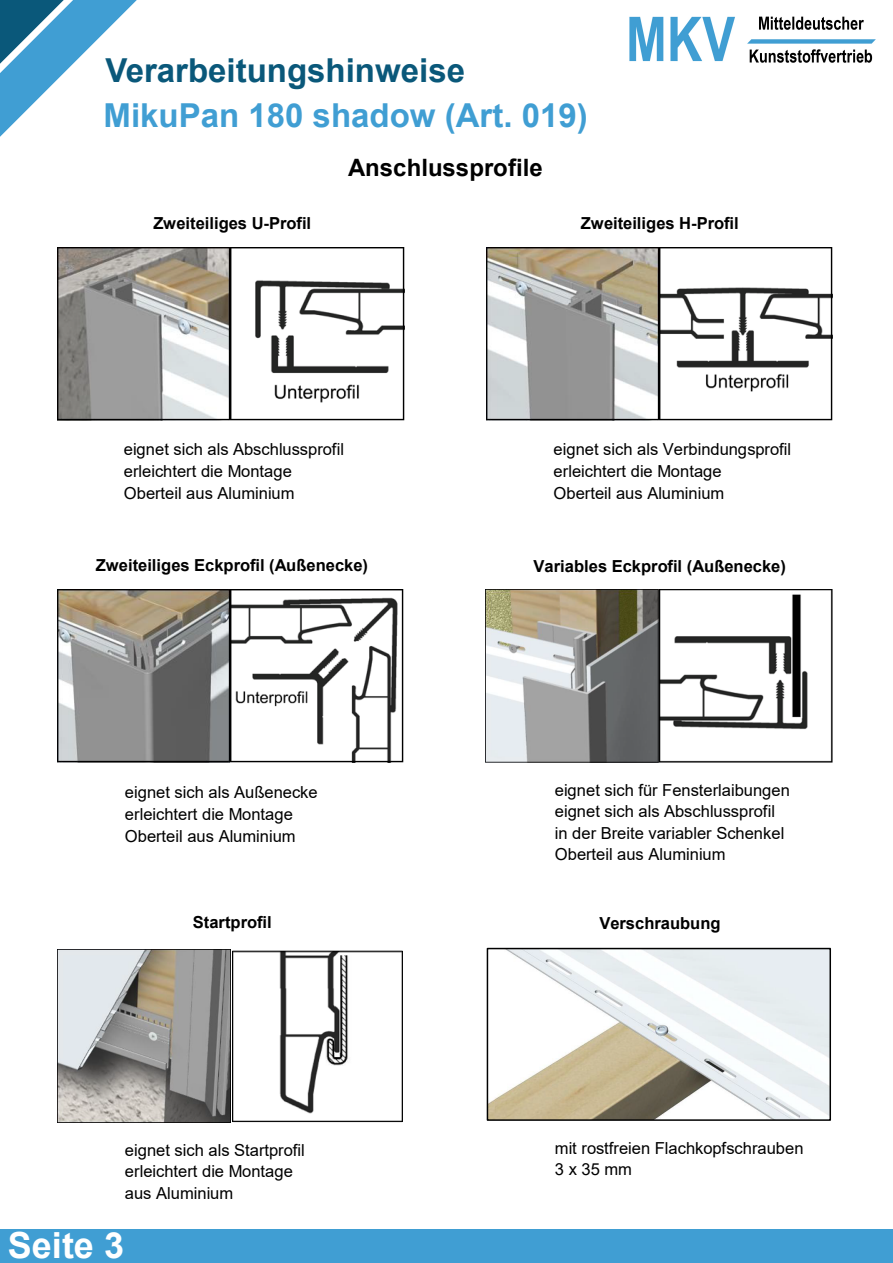
<style>
.page{position:relative;width:893px;height:1263px;background:#fff}
.page>*{position:absolute;margin:0;border:0;box-sizing:border-box;transform-origin:0 0}
.t1{font:700 36px "Arial";color:#fff}
.t2{font:700 33px "Arial";color:#409ed3}
.t3{font:700 33px "Arial";color:#0a587a}
.t4{font:700 24px "Arial";color:#000}
.t5{font:16.5px/21.6px "Arial";color:#000}
.t6{font:700 16.5px "Arial";color:#000}
</style>
<div class="page">
<img style="left:57px;top:248px;width:348px;height:173px">
<img style="left:487px;top:248px;width:346px;height:173px">
<img style="left:57px;top:590px;width:347px;height:173px">
<img style="left:486px;top:590px;width:346px;height:173px">
<img style="left:57px;top:949px;width:173px;height:173px">
<img style="left:279px;top:953px;width:69px;height:161px">
<div style="left:232px;top:951px;width:171px;height:171px;border:1px solid #000"></div>
<img style="left:490px;top:951px;width:338px;height:167px">
<div style="left:487px;top:948px;width:344px;height:173px;border:2px solid #000"></div>
<img style="left:629px;top:16px;width:247px;height:47px">
<svg style="left:0;top:0;width:137px;height:137px"></svg>
<div style="left:0;top:1229px;width:893px;height:34px;background:#409ed3"></div>
<h2 class="t3" style="left:106px;top:47px;width:361px">Verarbeitungshinweise</h2>
<h2 class="t2" style="left:104px;top:92px;width:486px">MikuPan 180 shadow (Art. 019)</h2>
<p class="t6" style="left:153px;top:212px;width:159px">Zweiteiliges U-Profil</p>
<h3 class="t4" style="left:348px;top:151px;width:196px">Anschlussprofile</h3>
<p class="t6" style="left:581px;top:211px;width:159px">Zweiteiliges H-Profil</p>
<p class="t5" style="left:124px;top:439px;width:222px">eignet sich als Abschlussprofil erleichtert die Montage<br>Oberteil aus Aluminium</p>
<p class="t5" style="left:554px;top:439px;width:239px">eignet sich als Verbindungsprofil erleichtert die Montage<br>Oberteil aus Aluminium</p>
<p class="t6" style="left:96px;top:554px;width:274px">Zweiteiliges Eckprofil (Außenecke)</p>
<p class="t6" style="left:534px;top:554px;width:254px">Variables Eckprofil (Außenecke)</p>
<p class="t5" style="left:125px;top:782px;width:194px">eignet sich als Außenecke erleichtert die Montage<br>Oberteil aus Aluminium</p>
<p class="t5" style="left:555px;top:779px;width:237px">eignet sich für Fensterlaibungen eignet sich als Abschlussprofil in der Breite variabler Schenkel<br>Oberteil aus Aluminium</p>
<p class="t6" style="left:193px;top:911px;width:80px">Startprofil</p>
<p class="t6" style="left:599px;top:911px;width:123px">Verschraubung</p>
<p class="t5" style="left:125px;top:1139px;width:181px">eignet sich als Startprofil erleichtert die Montage aus Aluminium</p>
<p class="t5" style="left:555px;top:1137px;width:250px">mit rostfreien Flachkopfschrauben<br>3 x 35 mm</p>
<h1 class="t1" style="left:8px;top:1220px;width:118px">Seite 3</h1>
</div>
